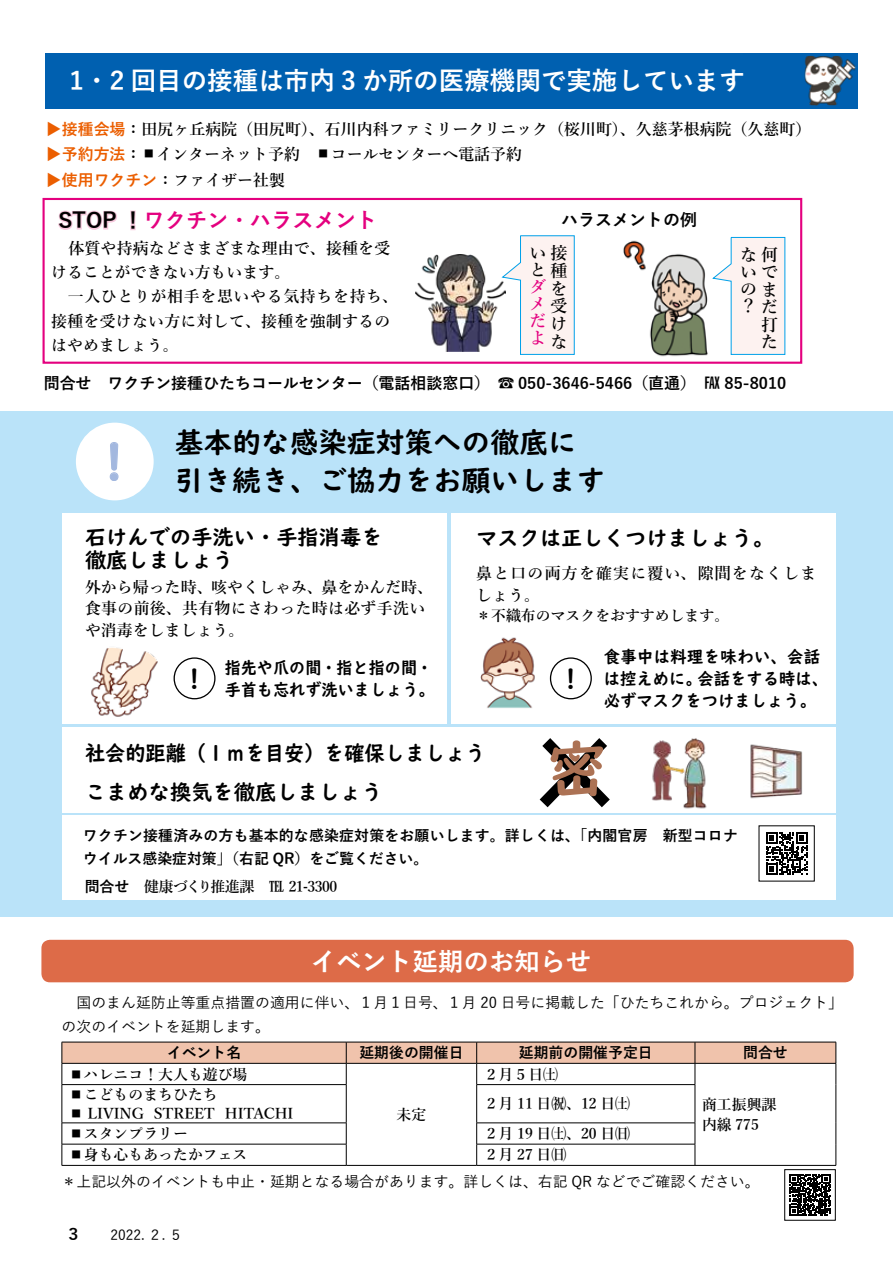
<style>
.page{position:relative;width:893px;height:1263px;background:#fff}
.page>*{position:absolute;margin:0;border:0;box-sizing:border-box;transform-origin:0 0}
.t1{font:94.65px "DFPOP Corn W12 WING RKSJ H";color:#000}
.t2{font:44.85px "UD Digi Kyokasho NP B";color:#a3b8df}
.t3{font:28.65px "UD Digi Kyokasho NP B";color:#000}
.t4{font:700 25.5px "Yu Gothic";color:#fff}
.t5{font:24.45px "UD Digi Kyokasho NP B";color:#000}
.t6{font:21.3px/23.4px "UD Digi Kyokasho NP B";color:#000}
.t7{font:21.3px/38.7px "UD Digi Kyokasho NP B";color:#000;scale:.95 1}
.t8{font:700 21.3px "Yu Gothic";color:#e4007f}
.t9{font:16.95px/22.4px "UD Digi Kyokasho NP B";color:#000;scale:.95 1}
.t10{font:16.95px/22.4px "UD Digi Kyokasho NP B";letter-spacing:.02em;color:#000;scale:.96 1}
.t11{font:600 16.95px/17.4px "Yu Mincho";color:#000;text-align:right}
.t12{font:16.95px/22.4px "UD Digi Kyokasho NP B";color:#000;scale:.96 1}
.t13{font:700 16.95px "Yu Gothic";color:#000}
.t14{font:600 16.95px/17px "Yu Mincho";color:#e4007f}
.t15{font:600 15.9px/24.5px "Yu Mincho";color:#000}
.t16{font:700 15.9px "Yu Gothic";color:#000}
.t17{font:600 15.9px/21.3px "Yu Mincho";letter-spacing:.075em;color:#000}
.t18{font:600 14.85px/19.2px "Yu Mincho";color:#000}
.t19{font:500 14.85px/23.4px "Yu Gothic";color:#000}
.t20{font:700 14.85px/23.4px "Yu Gothic";color:#000}
.t21{font:600 14.85px "Yu Mincho";letter-spacing:-.035em;color:#000}
.t22{font:500 13.8px "Yu Gothic";color:#000}
.s1{font-family:"Yu Gothic";font-weight:700;color:#eb5e00}
.s2{font-size:14.85px}
.s3{color:#000}
.s4{color:#e4007f}
</style>
<div class="page">
<div style="left:45px;top:53px;width:812px;height:55px;background:#0060b0"></div>
<img style="left:416px;top:255px;width:86px;height:97px">
<svg style="left:502px;top:235px;width:73px;height:120px"></svg>
<img style="left:623px;top:240px;width:85px;height:117px">
<svg style="left:712px;top:237px;width:73px;height:118px"></svg>
<svg style="left:58px;top:210px;width:59px;height:20px"></svg>
<svg style="left:130px;top:210px;width:6px;height:21px"></svg>
<div style="left:43px;top:198px;width:759px;height:166px;border:2px solid #e4007f"></div>
<img style="left:807px;top:57px;width:46px;height:47px">
<div style="left:805px;top:55px;width:50px;height:51px;border:1px solid #0060b0"></div>
<div style="left:0;top:411px;width:893px;height:506px;background:#bae3f9"></div>
<div style="left:62px;top:513px;width:384px;height:211px;background:#fff"></div>
<div style="left:62px;top:727px;width:773px;height:85px;background:#fff"></div>
<img style="left:91px;top:647px;width:67px;height:70px">
<img style="left:646px;top:738px;width:68px;height:75px">
<div style="left:76px;top:423px;width:78px;height:77px;background:#fff;border-radius:50%"></div>
<svg style="left:110px;top:422px;width:9px;height:59px"></svg>
<div style="left:174px;top:657px;width:42px;height:42px;border:1px solid #000;border-radius:50%"></div>
<div style="left:62px;top:815px;width:773px;height:84px;background:#fff"></div>
<svg style="left:766px;top:832px;width:42px;height:42px"></svg>
<div style="left:451px;top:513px;width:385px;height:211px;background:#fff"></div>
<img style="left:480px;top:637px;width:55px;height:71px">
<div style="left:550px;top:657px;width:42px;height:42px;border:1px solid #000;border-radius:50%"></div>
<div style="left:41px;top:940px;width:813px;height:42px;background:#dd6b48;border-radius:9px"></div>
<svg style="left:63px;top:1084px;width:773px;height:81px"></svg>
<hr style="left:346px;top:1165px;width:131px;height:1px;background:#000">
<svg style="left:62px;top:1042px;width:775px;height:42px"></svg>
<hr style="left:836px;top:1084px;width:1px;height:39px;background:#000">
<svg style="left:836px;top:1123px;width:1px;height:42px"></svg>
<hr style="left:695px;top:1165px;width:141px;height:1px;background:#000">
<hr style="left:62px;top:1084px;width:284px;height:1px;background:#000">
<hr style="left:62px;top:1085px;width:1px;height:38px;background:#000">
<hr style="left:346px;top:1085px;width:1px;height:38px;background:#000">
<hr style="left:476px;top:1084px;width:219px;height:1px;background:#000">
<hr style="left:476px;top:1085px;width:1px;height:38px;background:#000">
<hr style="left:695px;top:1085px;width:1px;height:38px;background:#000">
<hr style="left:62px;top:1122px;width:284px;height:1px;background:#000">
<hr style="left:476px;top:1122px;width:219px;height:1px;background:#000">
<hr style="left:62px;top:1144px;width:284px;height:1px;background:#000">
<svg style="left:62px;top:1123px;width:1px;height:42px"></svg>
<svg style="left:346px;top:1123px;width:1px;height:42px"></svg>
<hr style="left:62px;top:1165px;width:284px;height:1px;background:#000">
<hr style="left:476px;top:1144px;width:219px;height:1px;background:#000">
<svg style="left:476px;top:1123px;width:1px;height:42px"></svg>
<svg style="left:695px;top:1123px;width:1px;height:42px"></svg>
<hr style="left:477px;top:1165px;width:218px;height:1px;background:#000">
<svg style="left:789px;top:1174px;width:42px;height:42px"></svg>
<svg style="left:790px;top:1174px;width:40px;height:41px"></svg>
<div style="left:784px;top:1169px;width:51px;height:51px;border:1px solid #000"></div>
<img style="left:750px;top:744px;width:52px;height:55px">
<h3 class="t4" style="left:70px;top:67px;width:677px">・1 2 回目の接種は市内 3 か所の医療機関で実施しています</h3>
<p class="t15" style="left:46px;top:117px;width:767px"><span class="s1">▶接種会場</span>：田尻ヶ丘病院（田尻町）、石川内科ファミリークリニック（桜川町）、久慈茅根病院（久慈町( <span class="s1">▶予約方法</span>：<span class="s2">▪</span>インターネット予約　<span class="s2">▪</span>コールセンターへ電話予約</p>
<p class="t15" style="left:46px;top:169px;width:241px"><span class="s1">▶使用ワクチン</span>：ファイザー社製</p>
<h3 class="t8" style="left:58px;top:209px;width:321px"><span class="s3">STOP ！</span>ワクチン・ハラスメント</h3>
<p class="t13" style="left:561px;top:210px;width:138px">ハラスメントの例</p>
<p class="t15" style="left:68px;top:236px;width:323px">体質や持病などさまざまな理由で、接種を受</p>
<p class="t15" style="left:51px;top:260px;width:348px">けることができない方もいます。<br>　一人ひとりが相手を思いやる気持ちを持ち、接種を受けない方に対して、接種を強制するのはやめましょう。</p>
<p class="t11" style="left:529px;top:245px;width:39px;line-height:17px">い接種<br><span class="s4">ダ</span>を</p>
<p class="t11" style="left:551px;top:298px;width:18px;text-align:justify">受けな</p>
<p class="t11" style="left:529px;top:262px;width:15px">と</p>
<p class="t14" style="left:529px;top:296px;width:17px">メだよ</p>
<p class="t11" style="left:740px;top:247px;width:39px">な何いでのまだ<br>打<br>た</p>
<p class="t11" style="left:740px;top:298px;width:14px">?</p>
<p class="t16" style="left:44px;top:375px;width:744px">問合せ　ワクチン接種ひたちコールセンター（電話相談窓口）　☎ 050-3646-5466（直通）　FAX 85-8010</p>
<h3 class="t3" style="left:175px;top:425px;width:403px">基本的な感染症対策への徹底に</h3>
<h2 class="t2" style="left:92px;top:435px;width:46px">！</h2>
<h3 class="t3" style="left:175px;top:463px;width:432px">引き続き、ご協力をお願いします</h3>
<h3 class="t6" style="left:85px;top:526px;width:299px">石けんでの手洗い・手指消毒を徹底しましょう</h3>
<h3 class="t6" style="left:476px;top:526px;width:299px">マスクは正しくつけましょう。</h3>
<p class="t17" style="left:476px;top:563px;width:342px">鼻と口の両方を確実に覆い、隙間をなくしましょう。</p>
<p class="t18" style="left:476px;top:606px;width:254px">＊不織布のマスクをおすすめします。</p>
<p class="t15" style="left:85px;top:577px;width:350px;line-height:21.3px">外から帰った時、咳やくしゃみ、鼻をかんだ時、食事の前後、共有物にさわった時は必ず手洗いや消毒をしましょう。</p>
<h3 class="t5" style="left:182px;top:664px;width:26px">!</h3>
<p class="t10" style="left:697px;top:645px;width:138px;text-indent:-94px">食事中は料理を味わい、会話会話をする時は、</p>
<p class="t9" style="left:225px;top:656px;width:223px">指先や爪の間・指と指の間・手首も忘れず洗いましょう。</p>
<h3 class="t5" style="left:559px;top:664px;width:26px">!</h3>
<p class="t12" style="left:604px;top:667px;width:223px">は控えめに。<br>必ずマスクをつけましょう。</p>
<h3 class="t7" style="left:85px;top:734px;width:423px">社会的距離（１ｍを目安）を確保しましょうこまめな換気を徹底しましょう</h3>
<h1 class="t1" style="left:538px;top:727px;width:75px">×<sup>密</sup></h1>
<p class="t20" style="left:83px;top:824px;width:656px">ワクチン接種済みの方も基本的な感染症対策をお願いします。詳しくは、「内閣官房　新型コロナウイルス感染症対策」（右記 QR）をご覧ください。</p>
<p class="t21" style="left:144px;top:879px;width:195px">健康づくり推進課　TEL 21-3300</p>
<p class="t20" style="left:85px;top:875px;width:46px">問合せ</p>
<h3 class="t4" style="left:311px;top:947px;width:282px">イベント延期のお知らせ</h3>
<p class="t19" style="left:62px;top:989px;width:783px">　国のまん延防止等重点措置の適用に伴い、１月１日号、１月 20 日号に掲載した「ひたちこれから。プロジェクト「の次のイベントを延期します。</p>
<p class="t20" style="left:167px;top:1041px;width:76px">イベント名</p>
<p class="t18" style="left:69px;top:1065px;width:180px">▪ハレニコ！大人も遊び場</p>
<p class="t20" style="left:359px;top:1041px;width:106px">延期後の開催日</p>
<p class="t20" style="left:519px;top:1041px;width:135px">延期前の開催予定日</p>
<p class="t18" style="left:484px;top:1065px;width:76px">２月５日㈯</p>
<p class="t20" style="left:743px;top:1041px;width:46px">問合せ</p>
<p class="t18" style="left:69px;top:1085px;width:150px">▪こどものまちひたち</p>
<p class="t18" style="left:69px;top:1104px;width:77px">▪ LIVING</p>
<p class="t18" style="left:154px;top:1104px;width:63px">STREET</p>
<p class="t18" style="left:69px;top:1124px;width:121px">▪スタンプラリー</p>
<p class="t18" style="left:225px;top:1104px;width:70px">HITACHI</p>
<p class="t18" style="left:397px;top:1105px;width:31px">未定</p>
<p class="t18" style="left:484px;top:1095px;width:148px">２月 11 日㈷、12 日㈯</p>
<p class="t18" style="left:484px;top:1124px;width:148px">２月 19 日㈯、20 日㈰</p>
<p class="t18" style="left:702px;top:1096px;width:76px">商工振興課内線 775</p>
<p class="t18" style="left:484px;top:1146px;width:84px">２月 27 日㈰</p>
<p class="t18" style="left:69px;top:1146px;width:180px">▪身も心もあったかフェス</p>
<p class="t19" style="left:62px;top:1168px;width:700px">＊上記以外のイベントも中止・延期となる場合があります。詳しくは、右記 QR などでご確認ください。</p>
<p class="t16" style="left:65px;top:1225px;width:17px">３</p>
<p class="t22" style="left:110px;top:1222px;width:74px">2022. ２. ５</p>
</div>
